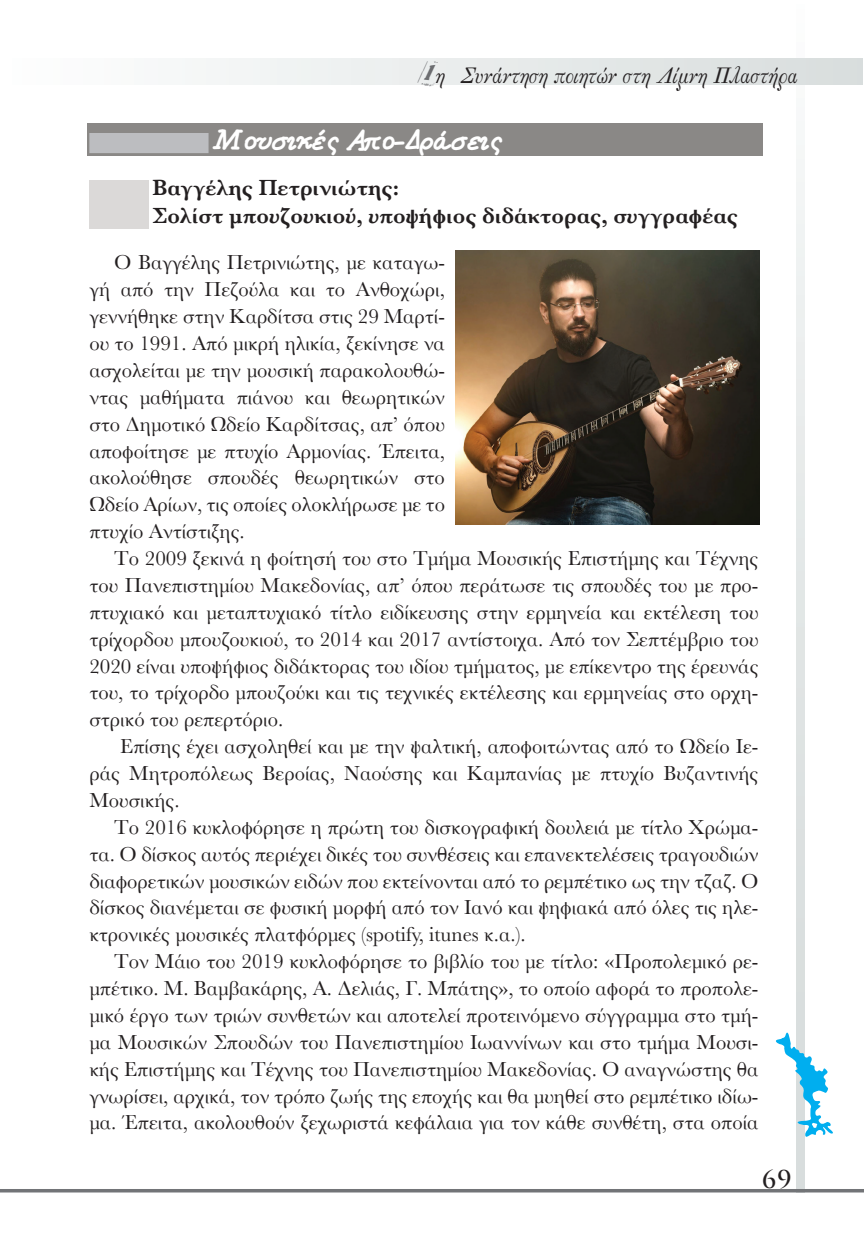
<style>
.page{position:relative;width:864px;height:1241px;background:#fff}
.page>*{position:absolute;margin:0;border:0;box-sizing:border-box;transform-origin:0 0}
.t1{font:28px "Aka Acid GR Loving";letter-spacing:.05em;color:#fff}
.t2{font:24.5px "PF Monumenta Pro";color:#231f20;scale:.88 1}
.t3{font:23.8px "GFS Solomos";color:#231f20;scale:.92 1}
.t4{font:600 22.75px/27.3px "Baskerville";color:#231f20}
.t5{font:21px/26.8px "Baskerville";color:#231f20;text-align:justify}
.s1{font-family:"Phorssa";font-style:italic;font-size:30.8px;color:#6c6d70}
</style>
<div class="page">
<svg style="left:795px;top:84px;width:9px;height:1104px"></svg>
<svg style="left:0;top:1188px;width:863px;height:4px;fill:#727477"></svg>
<div style="left:0;top:58px;width:862px;height:26px;background:linear-gradient(to right,#fefefe,#d8dddd)"></div>
<svg style="left:776px;top:1031px;width:57px;height:106px"></svg>
<div style="left:87px;top:123px;width:674px;height:33px;background:#8a8886"></div>
<div style="left:89px;top:133px;width:119px;height:20px;background:#bcbdc0"></div>
<div style="left:89px;top:180px;width:60px;height:48px;background:#dbd9d8"></div>
<img style="left:455px;top:250px;width:304px;height:274px">
<p class="t3" style="left:423px;top:63px;width:409px"><span class="s1">1</span>η Συνάντηση ποιητών στη Λίμνη Πλαστήρα</p>
<h1 class="t1" style="left:215px;top:123px;width:287px">Μουσικές Απο-Δράσεις</h1>
<p class="t4" style="left:152px;top:174px;width:587px">Βαγγέλης Πετρινιώτης:<br>Σολίστ μπουζουκιού, υποψήφιος διδάκτορας, συγγραφέας</p>
<p class="t5" style="left:89px;top:249px;width:357px;text-indent:25px">Ο Βαγγέλης Πετρινιώτης, με καταγω&shy;γή από την Πεζούλα και το Ανθοχώρι, γεννήθηκε στην Καρδίτσα στις 29 Μαρτί&shy;ου το 1991. Από μικρή ηλικία, ξεκίνησε να ασχολείται με την μουσική παρακολουθώ&shy;ντας μαθήματα πιάνου και θεωρητικών στο Δημοτικό Ωδείο Καρδίτσας, απ’ όπου αποφοίτησε με πτυχίο Αρμονίας. Έπειτα, ακολούθησε σπουδές θεωρητικών στο Ωδείο Αρίων, τις οποίες ολοκλήρωσε με το πτυχίο Αντίστιξης.</p>
<p class="t5" style="left:89px;top:545px;width:670px;text-indent:25px">Το 2009 ξεκινά η φοίτησή του στο Τμήμα Μουσικής Επιστήμης και Τέχνης του Πανεπιστημίου Μακεδονίας, απ’ όπου περάτωσε τις σπουδές του με προ&shy;πτυχιακό και μεταπτυχιακό τίτλο ειδίκευσης στην ερμηνεία και εκτέλεση του τρίχορδου μπουζουκιού, το 2014 και 2017 αντίστοιχα. Από τον Σεπτέμβριο του 2020 είναι υποψήφιος διδάκτορας του ιδίου τμήματος, με επίκεντρο της έρευνάς του, το τρίχορδο μπουζούκι και τις τεχνικές εκτέλεσης και ερμηνείας στο ορχη&shy;στρικό του ρεπερτόριο.</p>
<p class="t5" style="left:89px;top:733px;width:670px;text-indent:31px">Επίσης έχει ασχοληθεί και με την ψαλτική, αποφοιτώντας από το Ωδείο Ιε&shy;ράς Μητροπόλεως Βεροίας, Ναούσης και Καμπανίας με πτυχίο Βυζαντινής Μουσικής.</p>
<p class="t5" style="left:89px;top:813px;width:670px;text-indent:25px">Το 2016 κυκλοφόρησε η πρώτη του δισκογραφική δουλειά με τίτλο Χρώμα&shy;τα. Ο δίσκος αυτός περιέχει δικές του συνθέσεις και επανεκτελέσεις τραγουδιών διαφορετικών μουσικών ειδών που εκτείνονται από το ρεμπέτικο ως την τζαζ. Ο δίσκος διανέμεται σε φυσική μορφή από τον Ιανό και ψηφιακά από όλες τις ηλε&shy;κτρονικές μουσικές πλατφόρμες (spotify, itunes κ.α.).</p>
<p class="t5" style="left:89px;top:948px;width:670px;text-indent:25px">Τον Μάιο του 2019 κυκλοφόρησε το βιβλίο του με τίτλο: «Προπολεμικό ρε&shy;μπέτικο. Μ. Βαμβακάρης, Α. Δελιάς, Γ. Μπάτης», το οποίο αφορά το προπολε&shy;μικό έργο των τριών συνθετών και αποτελεί προτεινόμενο σύγγραμμα στο τμή&shy;μα Μουσικών Σπουδών του Πανεπιστημίου Ιωαννίνων και στο τμήμα Μουσι&shy;κής Επιστήμης και Τέχνης του Πανεπιστημίου Μακεδονίας. Ο αναγνώστης θα γνωρίσει, αρχικά, τον τρόπο ζωής της εποχής και θα μυηθεί στο ρεμπέτικο ιδίω&shy;μα. Έπειτα, ακολουθούν ξεχωριστά κεφάλαια για τον κάθε συνθέτη, στα οποία</p>
<p class="t2" style="left:761px;top:1163px;width:36px">69</p>
</div>
